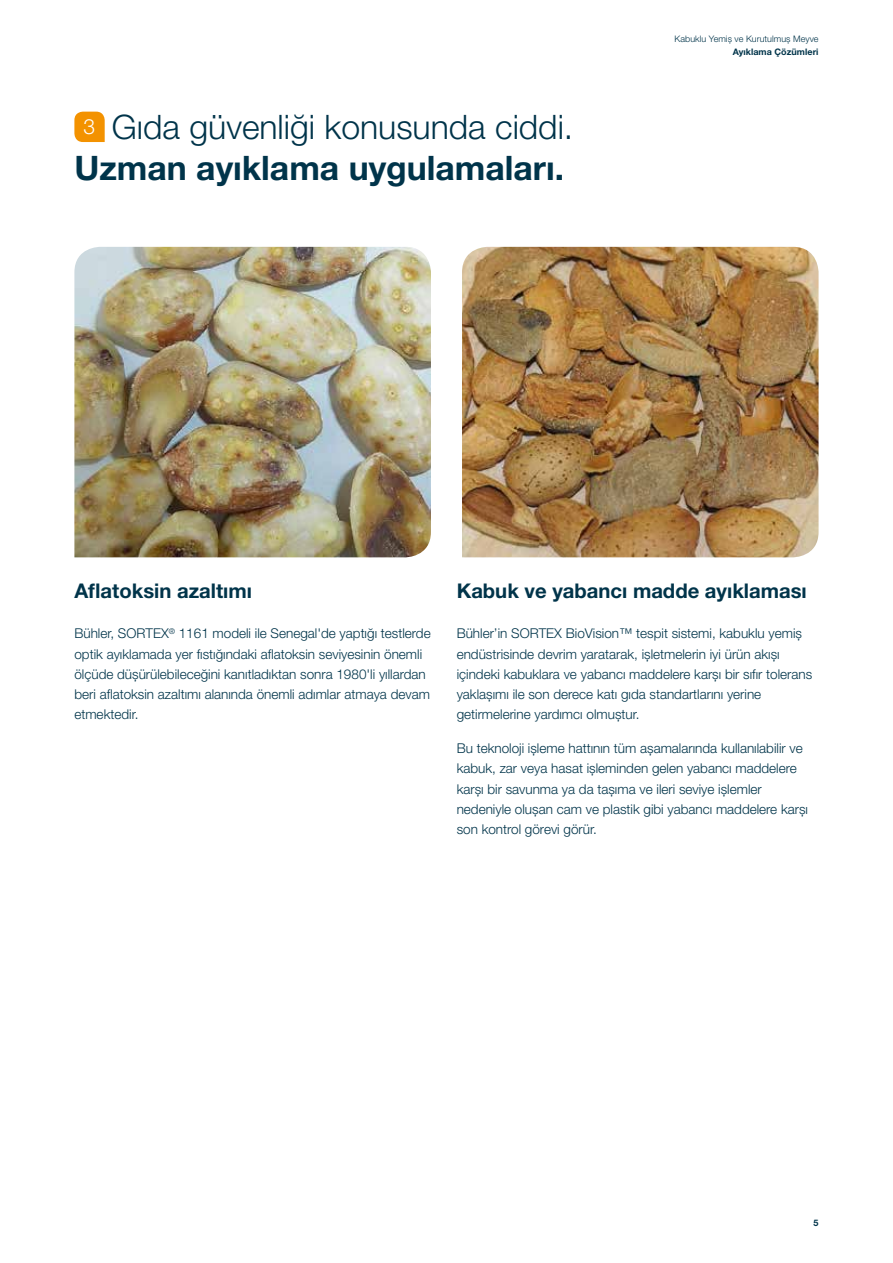
<style>
.page{position:relative;width:893px;height:1263px;background:#fff}
.page>*{position:absolute;margin:0;border:0;box-sizing:border-box;transform-origin:0 0}
.t1{font:300 33.75px "Helvetica Neue LT Pro";color:#00344a}
.t2{font:700 33.75px "Helvetica Neue LT Pro";color:#00344a}
.t3{font:300 21px "Helvetica Neue LT Pro";color:#fff}
.t4{font:700 20.25px "Helvetica Neue LT Pro";color:#00344a}
.t5{font:300 13.5px/20.2px "Helvetica Neue LT Pro";color:#00344a}
.t6{font:300 9px "Helvetica Neue LT Pro";letter-spacing:.005em;color:#00344a}
.t7{font:700 9px "Helvetica Neue LT Pro";letter-spacing:.005em;color:#00344a}
</style>
<div class="page">
<svg style="left:74px;top:112px;width:31px;height:30px"></svg>
<img style="left:74px;top:247px;width:357px;height:310px">
<img style="left:462px;top:247px;width:357px;height:310px">
<h1 class="t1" style="left:112px;top:107px;width:463px">Gıda güvenliği konusunda ciddi.</h1>
<h1 class="t2" style="left:74px;top:146px;width:491px">Uzman ayıklama uygulamaları.</h1>
<h2 class="t3" style="left:84px;top:114px;width:13px">3</h2>
<p class="t6" style="left:675px;top:33px;width:145px">Kabuklu Yemiş ve Kurutulmuş Meyve</p>
<p class="t7" style="left:733px;top:46px;width:87px">Ayıklama Çözümleri</p>
<h3 class="t4" style="left:74px;top:578px;width:179px">Aflatoksin azaltımı</h3>
<h3 class="t4" style="left:457px;top:578px;width:352px">Kabuk ve yabancı madde ayıklaması</h3>
<p class="t5" style="left:74px;top:623px;width:358px">Bühler, SORTEX<sup>®</sup> 1161 modeli ile Senegal'de yaptığı testlerde optik ayıklamada yer fıstığındaki aflatoksin seviyesinin önemli ölçüde düşürülebileceğini kanıtladıktan sonra 1980'li yıllardan beri aflatoksin azaltımı alanında önemli adımlar atmaya devam etmektedir.</p>
<p class="t5" style="left:457px;top:623px;width:357px">Bühler’in SORTEX BioVision™ tespit sistemi, kabuklu yemiş endüstrisinde devrim yaratarak, işletmelerin iyi ürün akışı içindeki kabuklara ve yabancı maddelere karşı bir sıfır tolerans yaklaşımı ile son derece katı gıda standartlarını yerine getirmelerine yardımcı olmuştur.</p>
<p class="t5" style="left:457px;top:738px;width:353px">Bu teknoloji işleme hattının tüm aşamalarında kullanılabilir ve kabuk, zar veya hasat işleminden gelen yabancı maddelere karşı bir savunma ya da taşıma ve ileri seviye işlemler nedeniyle oluşan cam ve plastik gibi yabancı maddelere karşı son kontrol görevi görür.</p>
<p class="t7" style="left:813px;top:1217px;width:7px">5</p>
</div>
